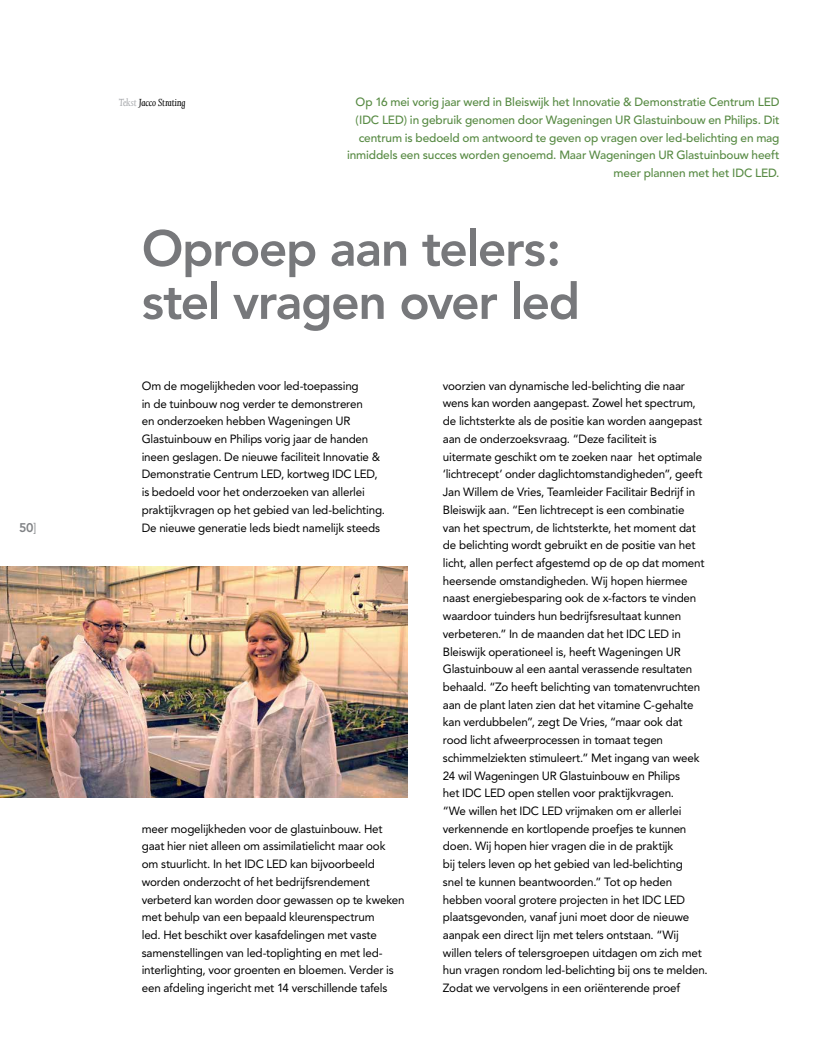
<style>
.page{position:relative;width:815px;height:1063px;background:#fff}
.page>*{position:absolute;margin:0;border:0;box-sizing:border-box;transform-origin:0 0}
.t1{font:800 50px/53.1px "Avenir";letter-spacing:-.03em;color:#77787b}
.t2{font:800 12.5px "Avenir LT Std";color:#808285}
.t3{font:11.88px/17.8px "Avenir";letter-spacing:-.015em;color:#000}
.t4{font:500 11.88px/17.8px "Avenir";letter-spacing:-.01em;color:#578a43;text-align:right}
.t5{font:italic 11.88px "Joanna";letter-spacing:-.025em;color:#000}
.s1{font-weight:300}
.s2{color:#a7a9ac}
</style>
<div class="page">
<img style="left:0;top:567px;width:407px;height:230px">
<p class="t2" style="left:19px;top:520px;width:19px">50<span class="s1">]</span></p>
<p class="t5" style="left:118px;top:96px;width:69px"><span class="s2">Tekst</span> Jacco Strating</p>
<p class="t4" style="left:347px;top:94px;width:434px">Op 16 mei vorig jaar werd in Bleiswijk het Innovatie &amp; Demonstratie Centrum LED (IDC LED) in gebruik genomen door Wageningen UR Glastuinbouw en Philips. Dit centrum is bedoeld om antwoord te geven op vragen over led-belichting en mag inmiddels een succes worden genoemd. Maar Wageningen UR Glastuinbouw heeft meer plannen met het IDC LED.</p>
<h1 class="t1" style="left:142px;top:222px;width:440px">Oproep aan telers: stel vragen over led</h1>
<p class="t3" style="left:142px;top:377px;width:245px">Om de mogelijkheden voor led-toepassing<br>in de tuinbouw nog verder te demonstreren<br>en onderzoeken hebben Wageningen UR Glastuinbouw en Philips vorig jaar de handen ineen geslagen. De nieuwe faciliteit Innovatie &amp; Demonstratie Centrum LED, kortweg IDC LED, is bedoeld voor het onderzoeken van allerlei praktijkvragen op het gebied van led-belichting.<br>De nieuwe generatie leds biedt namelijk steeds</p>
<p class="t3" style="left:142px;top:820px;width:264px">meer mogelijkheden voor de glastuinbouw. Het gaat hier niet alleen om assimilatielicht maar ook om stuurlicht. In het IDC LED kan bijvoorbeeld worden onderzocht of het bedrijfsrendement verbeterd kan worden door gewassen op te kweken met behulp van een bepaald kleurenspectrum<br>led. Het beschikt over kasafdelingen met vaste samenstellingen van led-toplighting en met led&shy;interlighting, voor groenten en bloemen. Verder is een afdeling ingericht met 14 verschillende tafels</p>
<p class="t3" style="left:443px;top:377px;width:266px">voorzien van dynamische led-belichting die naar wens kan worden aangepast. Zowel het spectrum, de lichtsterkte als de positie kan worden aangepast aan de onderzoeksvraag. “Deze faciliteit is uitermate geschikt om te zoeken naar het optimale ‘lichtrecept’ onder daglichtomstandigheden”, geeft Jan Willem de Vries, Teamleider Facilitair Bedrijf in Bleiswijk aan. “Een lichtrecept is een combinatie<br>van het spectrum, de lichtsterkte, het moment dat de belichting wordt gebruikt en de positie van het licht, allen perfect afgestemd op de op dat moment heersende omstandigheden. Wij hopen hiermee naast energiebesparing ook de x-factors te vinden waardoor tuinders hun bedrijfsresultaat kunnen verbeteren.” In de maanden dat het IDC LED in Bleiswijk operationeel is, heeft Wageningen UR Glastuinbouw al een aantal verassende resultaten behaald. “Zo heeft belichting van tomatenvruchten aan de plant laten zien dat het vitamine C-gehalte kan verdubbelen”, zegt De Vries, “maar ook dat rood licht afweerprocessen in tomaat tegen schimmelziekten stimuleert.” Met ingang van week 24 wil Wageningen UR Glastuinbouw en Philips<br>het IDC LED open stellen voor praktijkvragen.<br>“We willen het IDC LED vrijmaken om er allerlei verkennende en kortlopende proefjes te kunnen doen. Wij hopen hier vragen die in de praktijk<br>bij telers leven op het gebied van led-belichting<br>snel te kunnen beantwoorden.” Tot op heden hebben vooral grotere projecten in het IDC LED plaatsgevonden, vanaf juni moet door de nieuwe aanpak een direct lijn met telers ontstaan. “Wij willen telers of telersgroepen uitdagen om zich met hun vragen rondom led-belichting bij ons te melden.<br>Zodat we vervolgens in een oriënterende proef</p>
</div>
